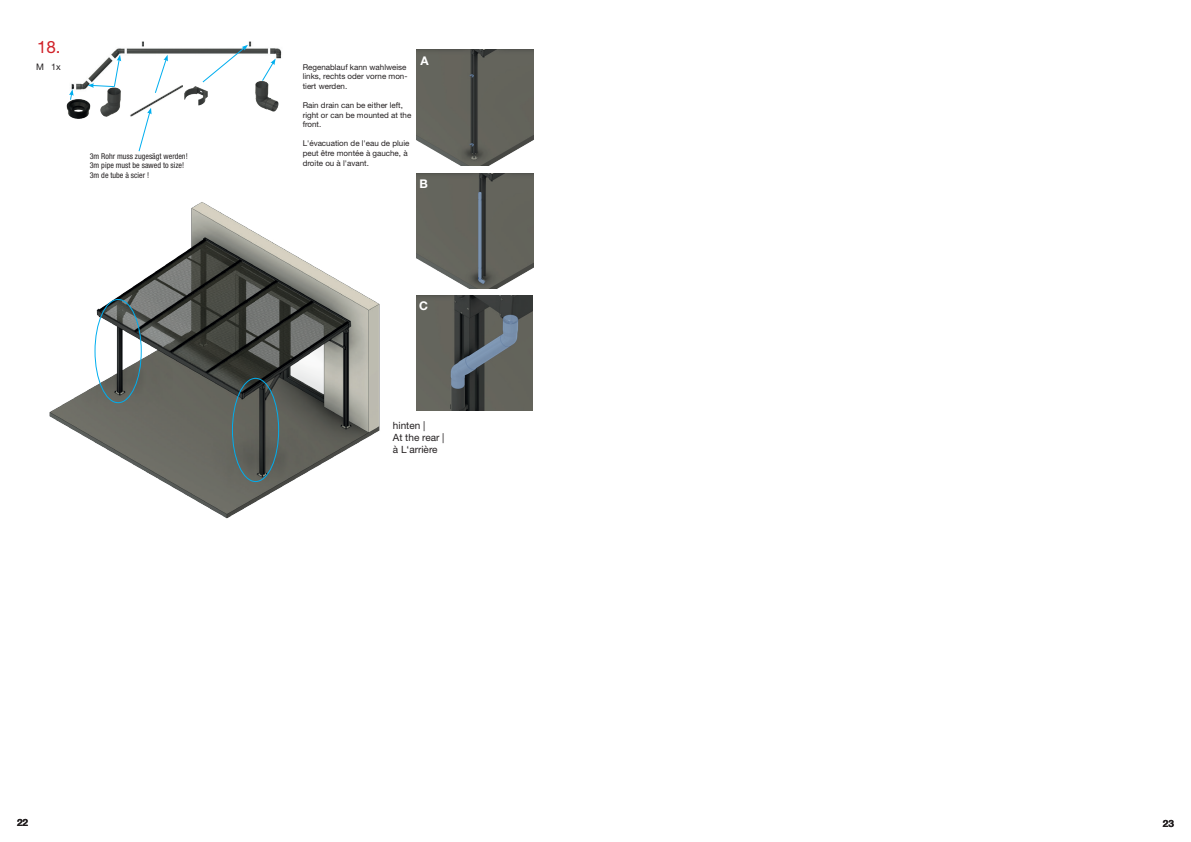
<style>
.page{position:relative;width:1191px;height:842px;background:#fff}
.page>*{position:absolute;margin:0;border:0;box-sizing:border-box;transform-origin:0 0}
.t1{font:17px "Helvetica Neue";color:#d1232a}
.t2{font:700 12px "Helvetica Neue";color:#fff}
.t3{font:10px/12px "Helvetica Neue";color:#231f20}
.t4{font:700 10px "Helvetica Neue";color:#231f20}
.t5{font:9px "Helvetica Neue";color:#231f20}
.t6{font:8px/9.6px "Helvetica Neue";color:#231f20}
.t7{font:condensed 8px/9.6px "Helvetica Neue LT Pro";color:#231f20}
</style>
<div class="page">
<img style="left:49px;top:202px;width:331px;height:317px">
<div style="left:232px;top:378px;width:47px;height:104px;border:1px solid #00aeef;border-radius:50%"></div>
<div style="left:94px;top:299px;width:48px;height:104px;border:1px solid #00aeef;border-radius:50%"></div>
<img style="left:417px;top:50px;width:116px;height:115px">
<img style="left:416px;top:173px;width:117px;height:116px">
<img style="left:416px;top:295px;width:117px;height:115px">
<img style="left:71px;top:41px;width:211px;height:49px">
<img style="left:66px;top:99px;width:25px;height:20px">
<img style="left:98px;top:85px;width:85px;height:32px">
<img style="left:183px;top:83px;width:28px;height:23px">
<img style="left:251px;top:80px;width:28px;height:32px">
<svg style="left:69px;top:89px;width:5px;height:11px"></svg>
<svg style="left:88px;top:55px;width:33px;height:33px"></svg>
<svg style="left:155px;top:55px;width:13px;height:38px"></svg>
<svg style="left:202px;top:45px;width:46px;height:38px"></svg>
<svg style="left:262px;top:59px;width:14px;height:22px"></svg>
<svg style="left:138px;top:108px;width:14px;height:44px"></svg>
<h1 class="t1" style="left:37px;top:37px;width:25px">18.</h1>
<p class="t5" style="left:36px;top:61px;width:26px">M 1x</p>
<p class="t7" style="left:90px;top:151px;width:99px">3m Rohr muss zugesägt werden!<br>3m pipe must be sawed to size!<br>3m de tube à scier !</p>
<p class="t6" style="left:303px;top:62px;width:106px;text-align:justify">Regenablauf kann wahlweise links, rechts oder vorne mon&shy;tiert werden.</p>
<p class="t6" style="left:303px;top:100px;width:110px">Rain drain can be either left, right or can be mounted at the front.</p>
<p class="t6" style="left:303px;top:139px;width:108px">L'évacuation de l'eau de pluie peut être montée à gauche, à droite ou à l'avant.</p>
<h2 class="t2" style="left:420px;top:54px;width:10px">A</h2>
<h2 class="t2" style="left:419px;top:177px;width:10px">B</h2>
<h2 class="t2" style="left:419px;top:298px;width:10px">C</h2>
<p class="t3" style="left:393px;top:419px;width:53px">hinten |<br>At the rear | à L‘arrière</p>
<p class="t4" style="left:17px;top:817px;width:13px">22</p>
<p class="t4" style="left:1162px;top:817px;width:13px">23</p>
</div>
